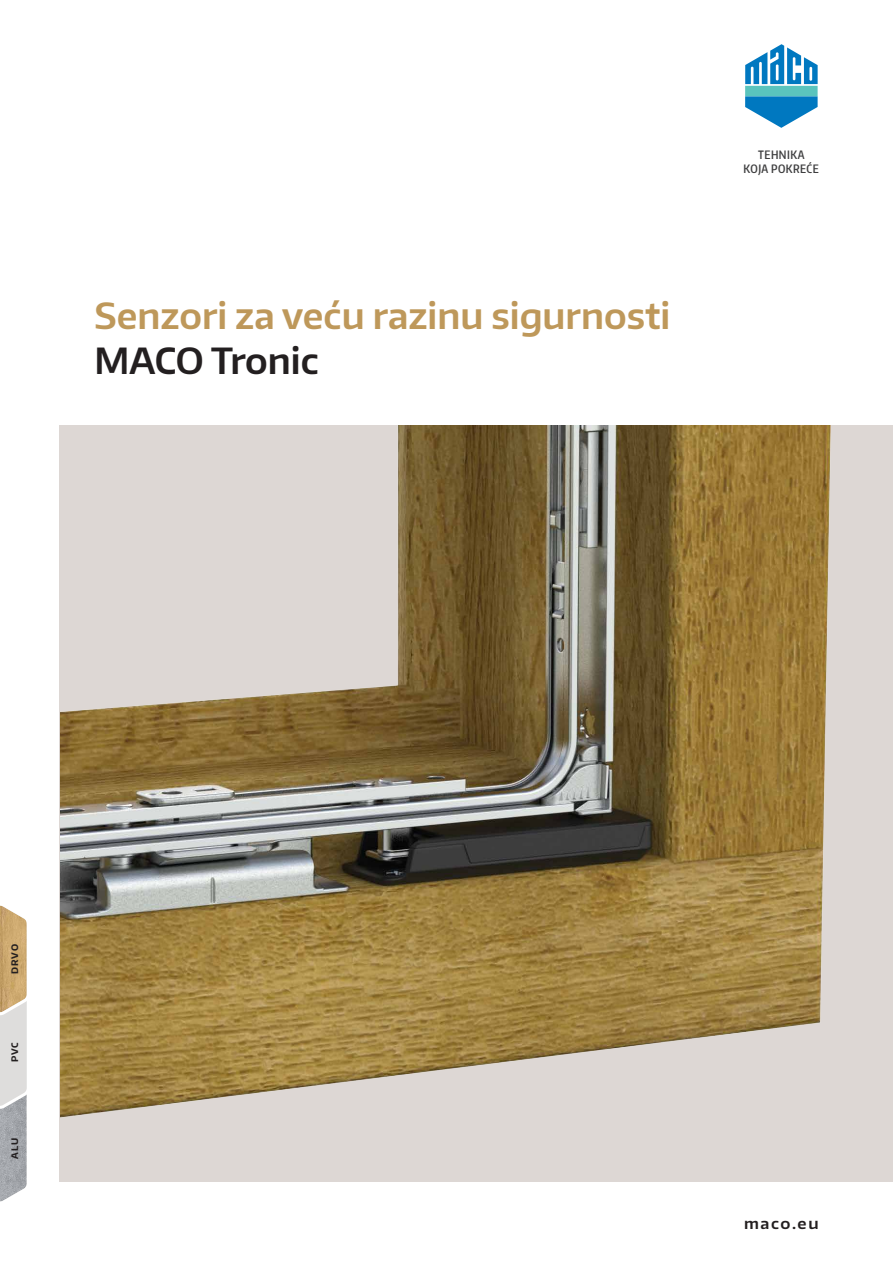
<style>
.page{position:relative;width:893px;height:1263px;background:#fff}
.page>*{position:absolute;margin:0;border:0;box-sizing:border-box;transform-origin:0 0}
.Headline_U1_gold{font:600 36px "Encode Sans Normal";color:#be985a}
.Headline_U1_schwarz{font:600 36px "Encode Sans Normal";letter-spacing:-.01em;color:#231f20}
.URL_U1{font:600 15px "Encode Sans Wide";letter-spacing:.105em;color:#231f20}
.t1{font:600 11.55px/13.6px "Encode Sans Compressed";letter-spacing:.04em;color:#3e3e3f;text-align:center}
.Material_U1{font:700 9px "Encode Sans Normal";letter-spacing:.085em;color:#231f20}
</style>
<div class="page">
<div style="left:60px;top:425px;width:833px;height:757px;background:#ddd7d4"></div>
<img style="left:60px;top:425px;width:771px;height:692px">
<svg style="left:0;top:905px;width:27px;height:297px;background:#c8beae"></svg>
<svg style="left:745px;top:44px;width:73px;height:84px"></svg>
<p class="Headline_U1_gold" style="left:95px;top:292px;width:577px">Senzori za veću razinu sigurnosti</p>
<p class="Headline_U1_schwarz" style="left:95px;top:337px;width:226px">MACO Tronic</p>
<p class="t1" style="left:744px;top:148px;width:77px">TEHNIKA<br>KOJA POKREĆE</p>
<p class="Material_U1" style="left:9px;top:974px;width:31px;rotate:-90deg">DRVO</p>
<p class="Material_U1" style="left:9px;top:1062px;width:21px;rotate:-90deg">PVC</p>
<p class="Material_U1" style="left:9px;top:1158px;width:22px;rotate:-90deg">ALU</p>
<p class="URL_U1" style="left:744px;top:1213px;width:76px">maco.eu</p>
</div>
